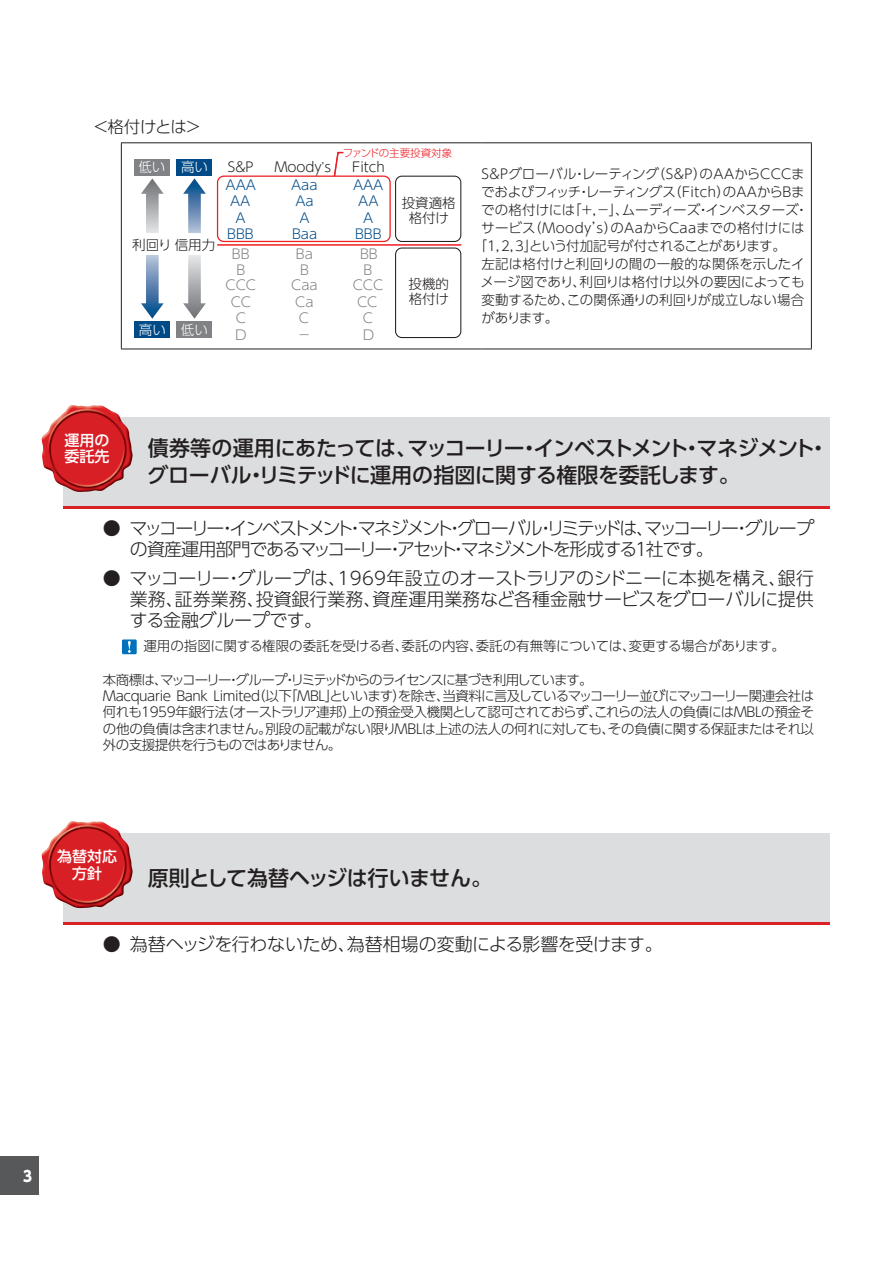
<style>
.page{position:relative;width:893px;height:1263px;background:#fff}
.page>*{position:absolute;margin:0;border:0;box-sizing:border-box;transform-origin:0 0}
.t1{font:500 21px/27px "UD Shin Go Pro";letter-spacing:-.025em;color:#231f20}
.t2{font:300 18px/21px "UD Shin Go Pro";letter-spacing:-.05em;color:#231f20;text-align:justify}
.t3{font:300 18px/21px "UD Shin Go Pro";letter-spacing:-.11em;color:#231f20}
.t4{font:300 18px "UD Shin Go Pro";letter-spacing:-.03em;color:#231f20}
.t5{font:300 16.5px "UD Shin Go Pro";letter-spacing:-.05em;color:#231f20}
.t6{font:500 15px/16.5px "UD Shin Go Pro";color:#fff}
.t7{font:800 15px "UD Shin Go Pro";color:#fff;scale:.9 1}
.t8{font:300 13.5px/16.4px "UD Shin Go Pro";letter-spacing:-.05em;color:#231f20}
.t9{font:300 13.5px "UD Shin Go Pro";letter-spacing:-.005em;color:#231f20}
.t10{font:300 13.5px/15px "UD Shin Go Pro";letter-spacing:-.03em;color:#231f20;text-align:right}
.t11{font:300 13.5px "UD Shin Go Pro";color:#231f20}
.t12{font:300 13.5px/16.4px "UD Shin Go Pro";letter-spacing:-.285em;color:#808285;text-align:center}
.t13{font:300 13.5px "UD Shin Go Pro";letter-spacing:.005em;color:#231f20}
.t14{font:300 13.5px "UD Shin Go Pro";letter-spacing:.025em;color:#231f20}
.t15{font:300 13.5px "UD Shin Go Pro";letter-spacing:-.06em;color:#231f20}
.t16{font:300 13.5px/15.9px "UD Shin Go Pro";letter-spacing:-.25em;color:#004b87;text-align:center}
.t17{font:300 13.5px "UD Shin Go Pro";letter-spacing:.01em;color:#231f20}
.t18{font:300 13.5px "UD Shin Go Pro";color:#fff}
.t19{font:300 10.5px "UD Shin Go Pro";color:#ee1d23}
.s1{font-size:10.5px}
.s2{color:#fff}
.s3{color:#004b87}
</style>
<div class="page">
<div style="left:0;top:1157px;width:38px;height:38px;background:#57585a"></div>
<hr style="left:121px;top:142px;width:360px;height:1px;background:#231f20">
<hr style="left:121px;top:143px;width:1px;height:206px;background:#231f20">
<hr style="left:481px;top:142px;width:331px;height:1px;background:#231f20">
<hr style="left:811px;top:143px;width:1px;height:206px;background:#231f20">
<hr style="left:121px;top:349px;width:360px;height:1px;background:#231f20">
<hr style="left:481px;top:349px;width:331px;height:1px;background:#231f20">
<div style="left:134px;top:321px;width:36px;height:16px;background:#004b87"></div>
<svg style="left:141px;top:178px;width:23px;height:55px"></svg>
<svg style="left:141px;top:255px;width:23px;height:64px"></svg>
<div style="left:134px;top:159px;width:36px;height:17px;background:#808285"></div>
<div style="left:177px;top:321px;width:35px;height:16px;background:#808285"></div>
<svg style="left:183px;top:178px;width:23px;height:55px"></svg>
<svg style="left:183px;top:255px;width:23px;height:64px"></svg>
<div style="left:177px;top:159px;width:35px;height:17px;background:#004b87"></div>
<div style="left:217px;top:176px;width:174px;height:66px;border:1px solid #ee1d23;border-radius:6px"></div>
<svg style="left:395px;top:175px;width:66px;height:164px"></svg>
<hr style="left:217px;top:244px;width:244px;height:2px;background:#ee1d23">
<svg style="left:333px;top:151px;width:12px;height:27px"></svg>
<div style="left:63px;top:417px;width:766px;height:92px;background:#dcdddf"></div>
<hr style="left:63px;top:506px;width:766px;height:3px;background:#da2128">
<img style="left:41px;top:405px;width:92px;height:87px">
<div style="left:122px;top:639px;width:15px;height:15px;background:#0072bc"></div>
<svg style="left:128px;top:641px;width:3px;height:12px"></svg>
<div style="left:63px;top:833px;width:766px;height:92px;background:#dcdddf"></div>
<hr style="left:63px;top:922px;width:766px;height:3px;background:#da2128">
<img style="left:41px;top:821px;width:92px;height:87px">
<p class="t5" style="left:92px;top:113px;width:111px">＜格付けとは＞</p>
<p class="t18" style="left:138px;top:156px;width:28px">低い</p>
<p class="t19" style="left:343px;top:144px;width:111px">ファンドの主要投資対象</p>
<p class="t10" style="left:274px;top:159px;width:60px">Moody<span class="s1">’</span>s</p>
<p class="t10" style="left:352px;top:159px;width:34px">Fitch</p>
<p class="t10" style="left:181px;top:157px;width:78px;line-height:18.5px"><span class="s2">高い</span> Ｓ＆Ｐ<br><span class="s3">ＡＡＡ</span></p>
<p class="t16" style="left:289px;top:177px;width:30px">Ａaa<br>Ａa</p>
<p class="t16" style="left:351px;top:177px;width:35px">ＡＡＡ</p>
<p class="t16" style="left:229px;top:193px;width:25px">ＡＡ</p>
<p class="t16" style="left:357px;top:193px;width:25px">ＡＡ</p>
<p class="t16" style="left:234px;top:209px;width:15px">Ａ</p>
<p class="t16" style="left:298px;top:209px;width:15px">Ａ</p>
<p class="t16" style="left:361px;top:209px;width:15px">Ａ</p>
<p class="t10" style="left:402px;top:195px;width:55px;text-align:center">投資適格格付け</p>
<p class="t10" style="left:132px;top:236px;width:84px">利回り信用力</p>
<p class="t18" style="left:139px;top:319px;width:28px">高い</p>
<p class="t18" style="left:181px;top:319px;width:29px">低い</p>
<p class="t16" style="left:225px;top:225px;width:33px">ＢＢＢ</p>
<p class="t12" style="left:230px;top:245px;width:24px;line-height:15.9px">ＢＢ<br>Ｂ</p>
<p class="t12" style="left:224px;top:277px;width:35px">ＣＣＣ<br>ＣＣ<br>Ｃ<br>Ｄ</p>
<p class="t16" style="left:290px;top:225px;width:29px">Ｂaa</p>
<p class="t16" style="left:353px;top:225px;width:33px">ＢＢＢ</p>
<p class="t12" style="left:294px;top:245px;width:23px">Ｂａ</p>
<p class="t12" style="left:358px;top:245px;width:24px">ＢＢ</p>
<p class="t12" style="left:298px;top:261px;width:15px">Ｂ</p>
<p class="t12" style="left:361px;top:261px;width:15px">Ｂ</p>
<p class="t12" style="left:290px;top:277px;width:32px">Ｃａａ</p>
<p class="t12" style="left:351px;top:277px;width:35px">ＣＣＣ</p>
<p class="t12" style="left:294px;top:294px;width:24px">Ｃａ</p>
<p class="t12" style="left:355px;top:293px;width:25px">ＣＣ</p>
<p class="t12" style="left:297px;top:309px;width:15px">Ｃ</p>
<p class="t12" style="left:361px;top:309px;width:15px">Ｃ</p>
<p class="t12" style="left:298px;top:326px;width:15px">－</p>
<p class="t12" style="left:362px;top:326px;width:15px">Ｄ</p>
<p class="t10" style="left:409px;top:276px;width:42px;text-align:left">投機的格付け</p>
<p class="t13" style="left:481px;top:163px;width:325px">S&amp;Pグローバル・レーティング（S&amp;P）のAAからCCCま</p>
<p class="t10" style="left:481px;top:184px;width:325px">でおよびフィッチ・レーティングス（Ｆｉｔｃｈ）のAAからBま</p>
<p class="t9" style="left:481px;top:199px;width:329px">での格付けには「＋，－」、ムーディーズ・インベスターズ・</p>
<p class="t14" style="left:481px;top:217px;width:325px">サービス（Moody’s）のAaからCaaまでの格付けには</p>
<p class="t15" style="left:474px;top:235px;width:313px">「１，２，３」という付加記号が付されることがあります。</p>
<p class="t17" style="left:481px;top:253px;width:325px">左記は格付けと利回りの間の一般的な関係を示したイ</p>
<p class="t11" style="left:480px;top:271px;width:326px">メージ図であり、利回りは格付け以外の要因によっても</p>
<p class="t11" style="left:481px;top:289px;width:324px">変動するため、この関係通りの利回りが成立しない場合</p>
<p class="t10" style="left:481px;top:310px;width:78px">があります。</p>
<p class="t6" style="left:64px;top:431px;width:47px">運用の委託先</p>
<h1 class="t1" style="left:148px;top:434px;width:683px">債券等の運用にあたっては、マッコーリー・インベストメント・マネジメント・グローバル・リミテッドに運用の指図に関する権限を委託します。</h1>
<h2 class="t3" style="left:130px;top:517px;width:686px;text-indent:-27px">● マッコーリー・インベストメント・マネジメント・グローバル・リミテッドは、マッコーリー・グループの資産運用部門であるマッコーリー・アセット・マネジメントを形成する１社です。</h2>
<h2 class="t2" style="left:130px;top:567px;width:686px;text-indent:-27px">● マッコーリー・グループは、1969年設立のオーストラリアのシドニーに本拠を構え、銀行業務、証券業務、投資銀行業務、資産運用業務など各種金融サービスをグローバルに提供する金融グループです。</h2>
<p class="t9" style="left:143px;top:635px;width:643px">運用の指図に関する権限の委託を受ける者、委託の内容、委託の有無等については、変更する場合があります。</p>
<p class="t8" style="left:103px;top:671px;width:713px">本商標は、マッコーリー・グループ・リミテッドからのライセンスに基づき利用しています。<br>Macquarie Bank Limited（以下「MBL」といいます）を除き、当資料に言及しているマッコーリー並びにマッコーリー関連会社は何れも1959年銀行法（オーストラリア連邦）上の預金受入機関として認可されておらず、これらの法人の負債にはMBLの預金その他の負債は含まれません。別段の記載がない限りMBLは上述の法人の何れに対しても、その負債に関する保証またはそれ以外の支援提供を行うものではありません。</p>
<p class="t6" style="left:57px;top:848px;width:61px;text-align:center">為替対応方針</p>
<h1 class="t1" style="left:148px;top:864px;width:346px">原則として為替ヘッジは行いません。</h1>
<h2 class="t4" style="left:103px;top:930px;width:561px">● 為替ヘッジを行わないため、為替相場の変動による影響を受けます。</h2>
<p class="t7" style="left:23px;top:1163px;width:11px">3</p>
</div>
